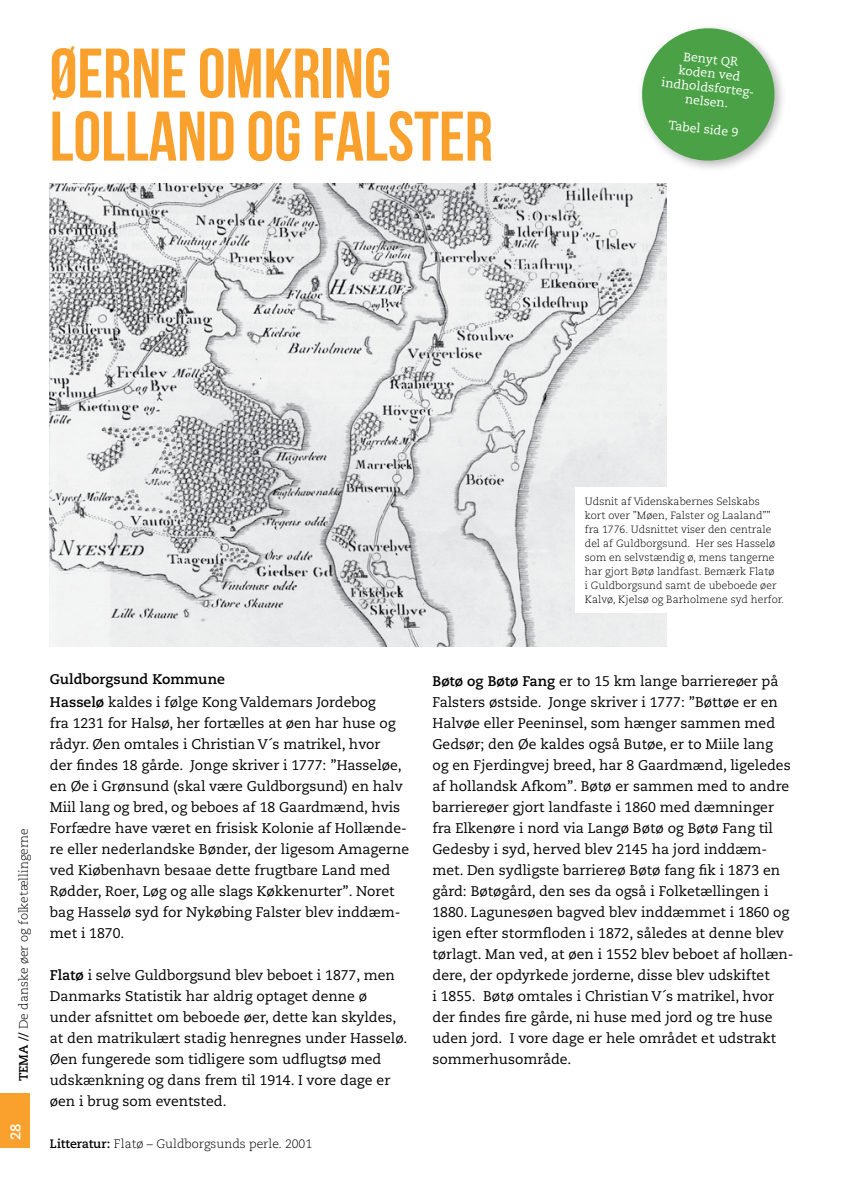
<style>
.page{position:relative;width:844px;height:1191px;background:#fff}
.page>*{position:absolute;margin:0;border:0;box-sizing:border-box;transform-origin:0 0}
.t1{font:70px/63px "Bebas Neue";color:#f9a12c}
.t2{font:14px/21px "Caecilia LT Std";color:#000}
.t3{font:700 14px "Caecilia LT Std";color:#fff}
.t4{font:300 12.25px "Caecilia LT Std";color:#000}
.t5{font:12.25px/14px "Caecilia LT Std";color:#fff;text-align:center}
.t6{font:300 10.5px/14px "Caecilia LT Std";color:#000}
.s1{font-weight:700}
</style>
<div class="page">
<img style="left:50px;top:183px;width:616px;height:463px">
<div style="left:0;top:1093px;width:29px;height:55px;background:#f9a12c"></div>
<div style="left:575px;top:487px;width:219px;height:126px;background:#fff"></div>
<div style="left:636px;top:23px;width:151px;height:151px;background:#000;opacity:.3"></div>
<svg style="left:638px;top:25px;width:139px;height:139px"></svg>
<h1 class="t1" style="left:50px;top:41px;width:444px">ØERNE OMKRING<br>LOLLAND OG FALSTER</h1>
<p class="t5" style="left:665px;top:48px;width:96px;rotate:6deg">Benyt QR koden ved indholdsforteg&shy;nelsen.</p>
<p class="t5" style="left:669px;top:118px;width:71px;rotate:6deg">Tabel side 9</p>
<p class="t6" style="left:584px;top:495px;width:201px">Udsnit af Videnskabernes Selskabs<br>kort over ”Møen, Falster og Laaland”” fra 1776. Udsnittet viser den centrale del af Guldborgsund. Her ses Hasselø som en selvstændig ø, mens tangerne har gjort Bøtø landfast. Bemærk Flatø<br>i Guldborgsund samt de ubeboede øer Kalvø, Kjelsø og Barholmene syd herfor.</p>
<p class="t4" style="left:17px;top:1081px;width:255px;rotate:-90deg"><span class="s1">TEMA //</span> De danske øer og folketællingerne</p>
<p class="t3" style="left:7px;top:1140px;width:18px;rotate:-90deg">28</p>
<p class="t2" style="left:50px;top:668px;width:327px;line-height:22.8px"><span class="s1">Guldborgsund Kommune<br>Hasselø</span> kaldes i følge Kong Valdemars Jordebog</p>
<p class="t2" style="left:50px;top:712px;width:361px">fra 1231 for Halsø, her fortælles at øen har huse og rådyr. Øen omtales i Christian V´s matrikel, hvor<br>der findes 18 gårde. Jonge skriver i 1777: ”Hasseløe, en Øe i Grønsund (skal være Guldborgsund) en halv Miil lang og bred, og beboes af 18 Gaardmænd, hvis Forfædre have været en frisisk Kolonie af Hollænde&shy;re eller nederlandske Bønder, der ligesom Amagerne ved Kiøbenhavn besaae dette frugtbare Land med Rødder, Roer, Løg og alle slags Køkkenurter”. Noret bag Hasselø syd for Nykøbing Falster blev inddæm&shy;met i 1870.</p>
<p class="t2" style="left:50px;top:964px;width:359px"><span class="s1">Flatø</span> i selve Guldborgsund blev beboet i 1877, men Danmarks Statistik har aldrig optaget denne ø under afsnittet om beboede øer, dette kan skyldes, at den matrikulært stadig henregnes under Hasselø.<br>Øen fungerede som tidligere som udflugtsø med udskænkning og dans frem til 1914. I vore dage er øen i brug som eventsted.</p>
<p class="t4" style="left:50px;top:1136px;width:264px"><span class="s1">Litteratur:</span> Flatø – Guldborgsunds perle. 2001</p>
<p class="t2" style="left:432px;top:670px;width:362px"><span class="s1">Bøtø og Bøtø Fang</span> er to 15 km lange barriereøer på Falsters østside. Jonge skriver i 1777: ”Bøttøe er en Halvøe eller Peeninsel, som hænger sammen med Gedsør; den Øe kaldes også Butøe, er to Miile lang<br>og en Fjerdingvej breed, har 8 Gaardmænd, ligeledes af hollandsk Afkom”. Bøtø er sammen med to andre barriereøer gjort landfaste i 1860 med dæmninger fra Elkenøre i nord via Langø Bøtø og Bøtø Fang til Gedesby i syd, herved blev 2145 ha jord inddæm&shy;met. Den sydligste barriereø Bøtø fang fik i 1873 en gård: Bøtøgård, den ses da også i Folketællingen i 1880. Lagunesøen bagved blev inddæmmet i 1860 og igen efter stormfloden i 1872, således at denne blev tørlagt. Man ved, at øen i 1552 blev beboet af hollæn&shy;dere, der opdyrkede jorderne, disse blev udskiftet<br>i 1855. Bøtø omtales i Christian V´s matrikel, hvor der findes fire gårde, ni huse med jord og tre huse uden jord. I vore dage er hele området et udstrakt sommerhusområde.</p>
</div>
